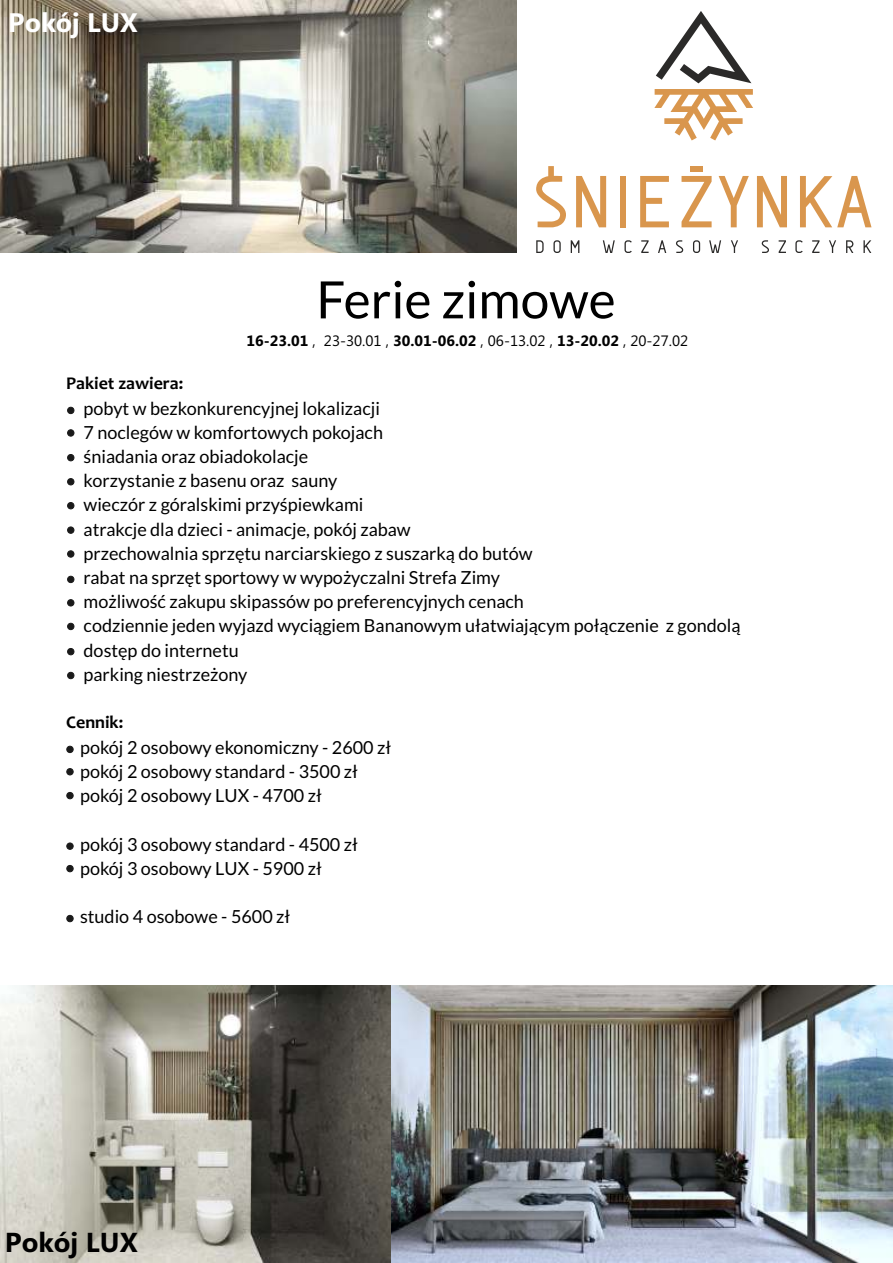
<style>
.page{position:relative;width:893px;height:1263px;background:#fff}
.page>*{position:absolute;margin:0;border:0;box-sizing:border-box;transform-origin:0 0}
.t1{font:51.45px "Lato";color:#000}
.t2{font:700 27.45px "Ebrima";color:#000}
.t3{font:700 26.7px "Ebrima";color:#fff}
.t4{font:18px/24.2px "Lato";color:#000}
.t5{font:700 18px "Candara";color:#000}
.t6{font:15px "Ebrima";color:#000}
.s1{font-weight:700}
</style>
<div class="page">
<svg style="left:536px;top:240px;width:8px;height:13px"></svg>
<svg style="left:553px;top:240px;width:8px;height:13px"></svg>
<svg style="left:571px;top:240px;width:8px;height:13px"></svg>
<svg style="left:603px;top:240px;width:12px;height:13px"></svg>
<svg style="left:624px;top:240px;width:8px;height:13px"></svg>
<svg style="left:641px;top:240px;width:8px;height:13px"></svg>
<svg style="left:658px;top:240px;width:8px;height:13px"></svg>
<svg style="left:676px;top:240px;width:7px;height:13px"></svg>
<svg style="left:693px;top:240px;width:7px;height:13px"></svg>
<svg style="left:709px;top:240px;width:12px;height:13px"></svg>
<svg style="left:731px;top:240px;width:7px;height:13px"></svg>
<svg style="left:762px;top:240px;width:7px;height:13px"></svg>
<svg style="left:779px;top:240px;width:7px;height:13px"></svg>
<svg style="left:795px;top:240px;width:8px;height:13px"></svg>
<svg style="left:812px;top:240px;width:7px;height:13px"></svg>
<svg style="left:829px;top:240px;width:7px;height:13px"></svg>
<svg style="left:846px;top:240px;width:7px;height:13px"></svg>
<svg style="left:863px;top:240px;width:8px;height:13px"></svg>
<svg style="left:536px;top:166px;width:30px;height:61px"></svg>
<svg style="left:576px;top:176px;width:30px;height:51px"></svg>
<div style="left:620px;top:176px;width:6px;height:51px;background:#d9964d"></div>
<svg style="left:640px;top:176px;width:29px;height:51px"></svg>
<svg style="left:681px;top:176px;width:31px;height:51px"></svg>
<svg style="left:719px;top:176px;width:30px;height:51px"></svg>
<svg style="left:757px;top:176px;width:30px;height:51px"></svg>
<svg style="left:800px;top:176px;width:71px;height:51px"></svg>
<div style="left:690px;top:166px;width:13px;height:6px;background:#d9964d"></div>
<svg style="left:654px;top:89px;width:99px;height:51px"></svg>
<svg style="left:656px;top:11px;width:95px;height:72px"></svg>
<img style="left:0;top:0;width:517px;height:253px">
<img style="left:0;top:986px;width:893px;height:276px">
<svg style="left:67px;top:406px;width:8px;height:8px"></svg>
<svg style="left:67px;top:429px;width:8px;height:8px"></svg>
<svg style="left:67px;top:454px;width:8px;height:8px"></svg>
<svg style="left:67px;top:478px;width:8px;height:8px"></svg>
<svg style="left:67px;top:502px;width:8px;height:8px"></svg>
<svg style="left:67px;top:526px;width:8px;height:8px"></svg>
<svg style="left:67px;top:550px;width:8px;height:8px"></svg>
<svg style="left:67px;top:575px;width:8px;height:8px"></svg>
<svg style="left:67px;top:599px;width:8px;height:8px"></svg>
<svg style="left:67px;top:622px;width:8px;height:8px"></svg>
<svg style="left:67px;top:648px;width:8px;height:8px"></svg>
<svg style="left:67px;top:671px;width:8px;height:9px"></svg>
<svg style="left:66px;top:768px;width:8px;height:8px"></svg>
<svg style="left:66px;top:792px;width:8px;height:8px"></svg>
<svg style="left:66px;top:865px;width:8px;height:8px"></svg>
<svg style="left:66px;top:914px;width:8px;height:9px"></svg>
<svg style="left:66px;top:745px;width:8px;height:8px"></svg>
<svg style="left:66px;top:842px;width:8px;height:8px"></svg>
<h3 class="t3" style="left:8px;top:12px;width:131px">Pokój LUX</h3>
<h1 class="t1" style="left:316px;top:277px;width:301px">Ferie zimowe</h1>
<p class="t6" style="left:246px;top:335px;width:443px"><span class="s1">16-23.01</span> , 23-30.01 , <span class="s1">30.01-06.02</span> , 06-13.02 , <span class="s1">13-20.02</span> , 20-27.02</p>
<p class="t5" style="left:66px;top:376px;width:119px">Pakiet zawiera:</p>
<p class="t4" style="left:84px;top:397px;width:658px">pobyt w bezkonkurencyjnej lokalizacji<br>7 noclegów w komfortowych pokojach<br>śniadania oraz obiadokolacje<br>korzystanie z basenu oraz sauny<br>wieczór z góralskimi przyśpiewkami<br>atrakcje dla dzieci - animacje, pokój zabaw<br>przechowalnia sprzętu narciarskiego z suszarką do butów<br>rabat na sprzęt sportowy w wypożyczalni Strefa Zimy<br>możliwość zakupu skipassów po preferencyjnych cenach<br>codziennie jeden wyjazd wyciągiem Bananowym ułatwiającym połączenie z gondolą dostęp do internetu<br>parking niestrzeżony</p>
<p class="t5" style="left:66px;top:715px;width:59px">Cennik:</p>
<p class="t4" style="left:80px;top:736px;width:313px">pokój 2 osobowy ekonomiczny - 2600 zł pokój 2 osobowy standard - 3500 zł pokój 2 osobowy LUX - 4700 zł</p>
<p class="t4" style="left:80px;top:833px;width:279px">pokój 3 osobowy standard - 4500 zł pokój 3 osobowy LUX - 5900 zł</p>
<p class="t4" style="left:80px;top:905px;width:212px">studio 4 osobowe - 5600 zł</p>
<h2 class="t2" style="left:5px;top:1231px;width:134px">Pokój LUX</h2>
</div>
